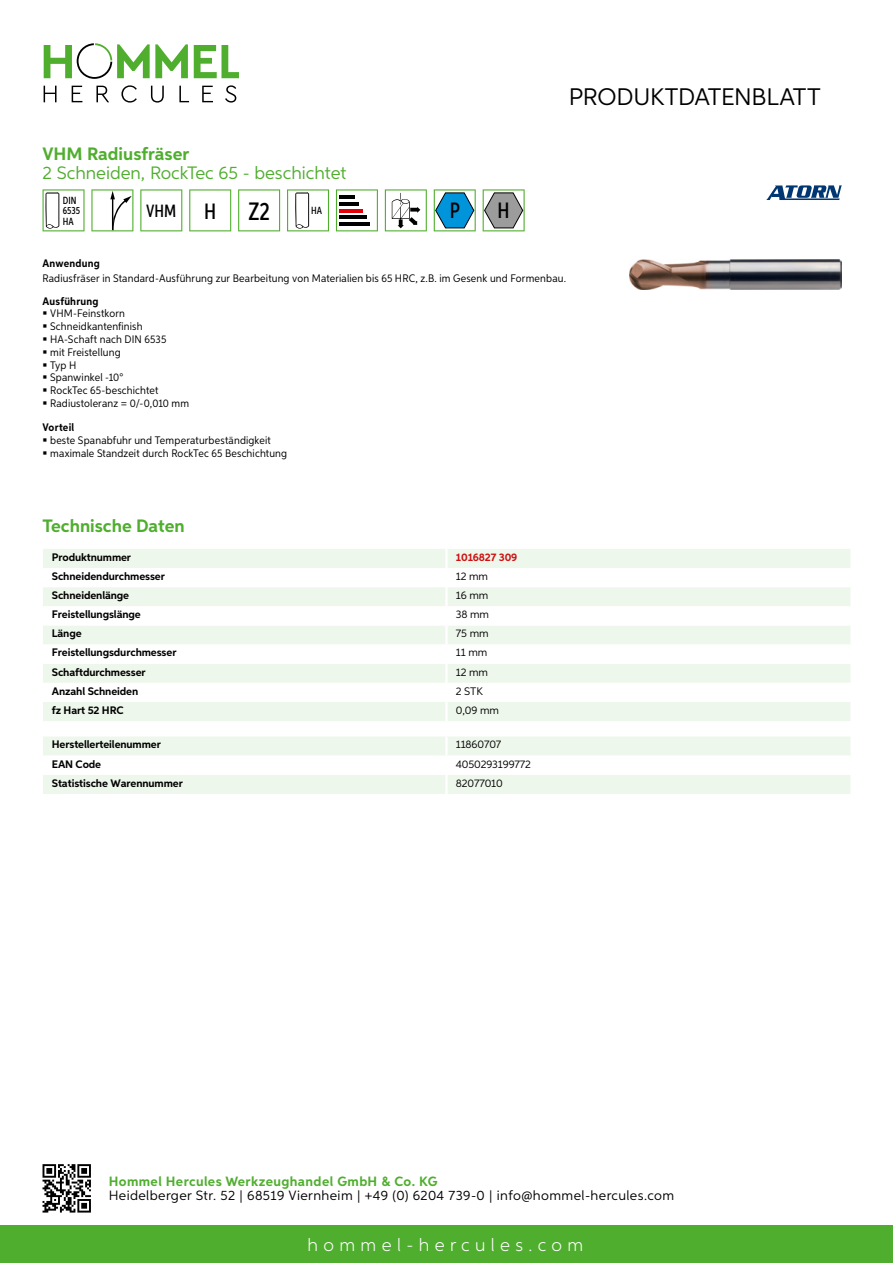
<style>
.page{position:relative;width:893px;height:1263px;background:#fff}
.page>*{position:absolute;margin:0;border:0;box-sizing:border-box;transform-origin:0 0}
.t1{font:500 25.2px "Aspira XX Nar";color:#000}
.t2{font:24px "Aspira";letter-spacing:-.01em;color:#000}
.t3{font:500 22.2px "Aspira XX Nar";color:#000}
.t4{font:18px "Aspira";color:#50ae2f}
.t5{font:700 18px "Aspira";color:#50ae2f}
.t6{font:300 18px "Aspira";letter-spacing:.3em;color:#fff}
.t7{font:500 17.85px "Aspira XX Nar";color:#000}
.t8{font:13.5px "Aspira";letter-spacing:.03em;color:#000}
.t9{font:700 13.5px "Aspira";letter-spacing:.03em;color:#50ae2f}
.t10{font:10.95px/12.8px "Aspira Nar";letter-spacing:.015em;color:#000}
.t11{font:700 10.95px "Aspira";letter-spacing:-.01em;color:#000}
.t12{font:10.95px "Aspira";letter-spacing:-.01em;color:#000}
.t13{font:700 10.95px "Aspira Nar";letter-spacing:.02em;color:#000}
.t14{font:700 10.95px "Aspira";letter-spacing:-.01em;color:#cd1013}
.t15{font:500 10.35px/10.4px "Aspira XX Nar";color:#000}
.s1{font-size:22.2px}
</style>
<div class="page">
<div style="left:0;top:1226px;width:893px;height:37px;background:#50ae2f"></div>
<svg style="left:43px;top:1164px;width:48px;height:48px"></svg>
<svg style="left:194px;top:45px;width:45px;height:33px"></svg>
<svg style="left:44px;top:43px;width:144px;height:36px"></svg>
<svg style="left:44px;top:86px;width:13px;height:16px"></svg>
<svg style="left:72px;top:86px;width:10px;height:16px"></svg>
<svg style="left:96px;top:86px;width:13px;height:16px"></svg>
<svg style="left:121px;top:85px;width:16px;height:18px"></svg>
<svg style="left:151px;top:86px;width:13px;height:17px"></svg>
<svg style="left:179px;top:86px;width:10px;height:16px"></svg>
<svg style="left:202px;top:86px;width:11px;height:16px"></svg>
<svg style="left:225px;top:85px;width:11px;height:18px"></svg>
<div style="left:43px;top:549px;width:807px;height:172px;background:#eef7eb"></div>
<svg style="left:43px;top:568px;width:807px;height:134px"></svg>
<hr style="left:445px;top:549px;width:3px;height:19px;background:#fff">
<hr style="left:445px;top:568px;width:3px;height:19px;background:#fff">
<hr style="left:445px;top:587px;width:3px;height:19px;background:#fff">
<hr style="left:445px;top:606px;width:3px;height:19px;background:#fff">
<hr style="left:445px;top:625px;width:3px;height:19px;background:#fff">
<hr style="left:445px;top:644px;width:3px;height:20px;background:#fff">
<hr style="left:445px;top:664px;width:3px;height:19px;background:#fff">
<hr style="left:445px;top:683px;width:3px;height:19px;background:#fff">
<hr style="left:445px;top:702px;width:3px;height:19px;background:#fff">
<svg style="left:43px;top:737px;width:807px;height:57px"></svg>
<hr style="left:445px;top:775px;width:3px;height:19px;background:#fff">
<svg style="left:43px;top:189px;width:42px;height:42px"></svg>
<svg style="left:91px;top:189px;width:42px;height:42px"></svg>
<svg style="left:140px;top:189px;width:42px;height:42px"></svg>
<svg style="left:189px;top:189px;width:42px;height:42px"></svg>
<svg style="left:238px;top:189px;width:42px;height:42px"></svg>
<svg style="left:287px;top:189px;width:42px;height:42px"></svg>
<svg style="left:336px;top:189px;width:42px;height:42px"></svg>
<hr style="left:339px;top:196px;width:16px;height:3px;background:#000">
<hr style="left:339px;top:202px;width:20px;height:4px;background:#000">
<hr style="left:339px;top:209px;width:23px;height:3px;background:#e3000b">
<hr style="left:339px;top:216px;width:27px;height:3px;background:#000">
<hr style="left:339px;top:222px;width:31px;height:4px;background:#000">
<svg style="left:385px;top:189px;width:42px;height:42px"></svg>
<svg style="left:434px;top:189px;width:42px;height:42px"></svg>
<svg style="left:483px;top:189px;width:42px;height:42px"></svg>
<img style="left:629px;top:259px;width:213px;height:30px">
<svg style="left:766px;top:185px;width:76px;height:15px"></svg>
<h3 class="t5" style="left:43px;top:142px;width:148px">VHM Radiusfräser</h3>
<h3 class="t4" style="left:43px;top:162px;width:305px">2 Schneiden, RockTec 65 - beschichtet</h3>
<p class="t15" style="left:63px;top:195px;width:19px">DIN<br>6535<br>HA</p>
<h3 class="t7" style="left:146px;top:200px;width:72px">VHM <span class="s1">H</span></h3>
<h1 class="t1" style="left:248px;top:196px;width:23px">Z2</h1>
<p class="t15" style="left:311px;top:205px;width:12px">HA</p>
<h3 class="t3" style="left:450px;top:197px;width:12px">P</h3>
<h3 class="t3" style="left:498px;top:197px;width:14px">H</h3>
<h2 class="t2" style="left:569px;top:82px;width:253px">Produktdatenblatt</h2>
<p class="t13" style="left:43px;top:257px;width:59px">Anwendung</p>
<p class="t10" style="left:43px;top:272px;width:525px">Radiusfräser in Standard-Ausführung zur Bearbeitung von Materialien bis 65 HRC, z.B. im Gesenk und Formenbau.</p>
<p class="t13" style="left:43px;top:294px;width:58px">Ausführung</p>
<p class="t10" style="left:50px;top:307px;width:141px">VHM-Feinstkorn<br>Schneidkantenfinish<br>HA-Schaft nach DIN 6535<br>mit Freistellung<br>Typ H<br>Spanwinkel -10°<br>RockTec 65-beschichtet<br>Radiustoleranz = 0/-0,010 mm</p>
<p class="t13" style="left:43px;top:421px;width:33px">Vorteil</p>
<p class="t10" style="left:50px;top:434px;width:239px">beste Spanabfuhr und Temperaturbeständigkeit maximale Standzeit durch RockTec 65 Beschichtung</p>
<h3 class="t5" style="left:43px;top:515px;width:144px">Technische Daten</h3>
<p class="t11" style="left:52px;top:550px;width:81px">Produktnummer</p>
<p class="t14" style="left:456px;top:550px;width:63px">1016827 309</p>
<p class="t11" style="left:52px;top:569px;width:115px">Schneidendurchmesser</p>
<p class="t12" style="left:456px;top:569px;width:34px">12 mm</p>
<p class="t11" style="left:52px;top:589px;width:79px">Schneidenlänge</p>
<p class="t12" style="left:456px;top:589px;width:34px">16 mm</p>
<p class="t11" style="left:52px;top:608px;width:90px">Freistellungslänge</p>
<p class="t12" style="left:456px;top:608px;width:35px">38 mm</p>
<p class="t11" style="left:52px;top:627px;width:31px">Länge</p>
<p class="t12" style="left:456px;top:627px;width:34px">75 mm</p>
<p class="t11" style="left:52px;top:646px;width:126px">Freistellungsdurchmesser</p>
<p class="t12" style="left:456px;top:646px;width:33px">11 mm</p>
<p class="t11" style="left:52px;top:665px;width:95px">Schaftdurchmesser</p>
<p class="t12" style="left:456px;top:665px;width:34px">12 mm</p>
<p class="t11" style="left:52px;top:684px;width:88px">Anzahl Schneiden</p>
<p class="t12" style="left:456px;top:684px;width:22px">2 STK</p>
<p class="t11" style="left:52px;top:703px;width:73px">fz Hart 52 HRC</p>
<p class="t12" style="left:456px;top:703px;width:45px">0,09 mm</p>
<p class="t11" style="left:52px;top:738px;width:111px">Herstellerteilenummer</p>
<p class="t12" style="left:456px;top:738px;width:47px">11860707</p>
<p class="t11" style="left:52px;top:757px;width:51px">EAN Code</p>
<p class="t12" style="left:456px;top:757px;width:77px">4050293199772</p>
<p class="t11" style="left:52px;top:776px;width:132px">Statistische Warennummer</p>
<p class="t12" style="left:456px;top:776px;width:49px">82077010</p>
<p class="t9" style="left:109px;top:1172px;width:330px">Hommel Hercules Werkzeughandel GmbH &amp; Co. KG</p>
<p class="t8" style="left:109px;top:1187px;width:567px">Heidelberger Str. 52 | 68519 Viernheim | +49 (0) 6204 739-0 | info@hommel-hercules.com</p>
<h3 class="t6" style="left:307px;top:1234px;width:277px">hommel-hercules.com</h3>
</div>
